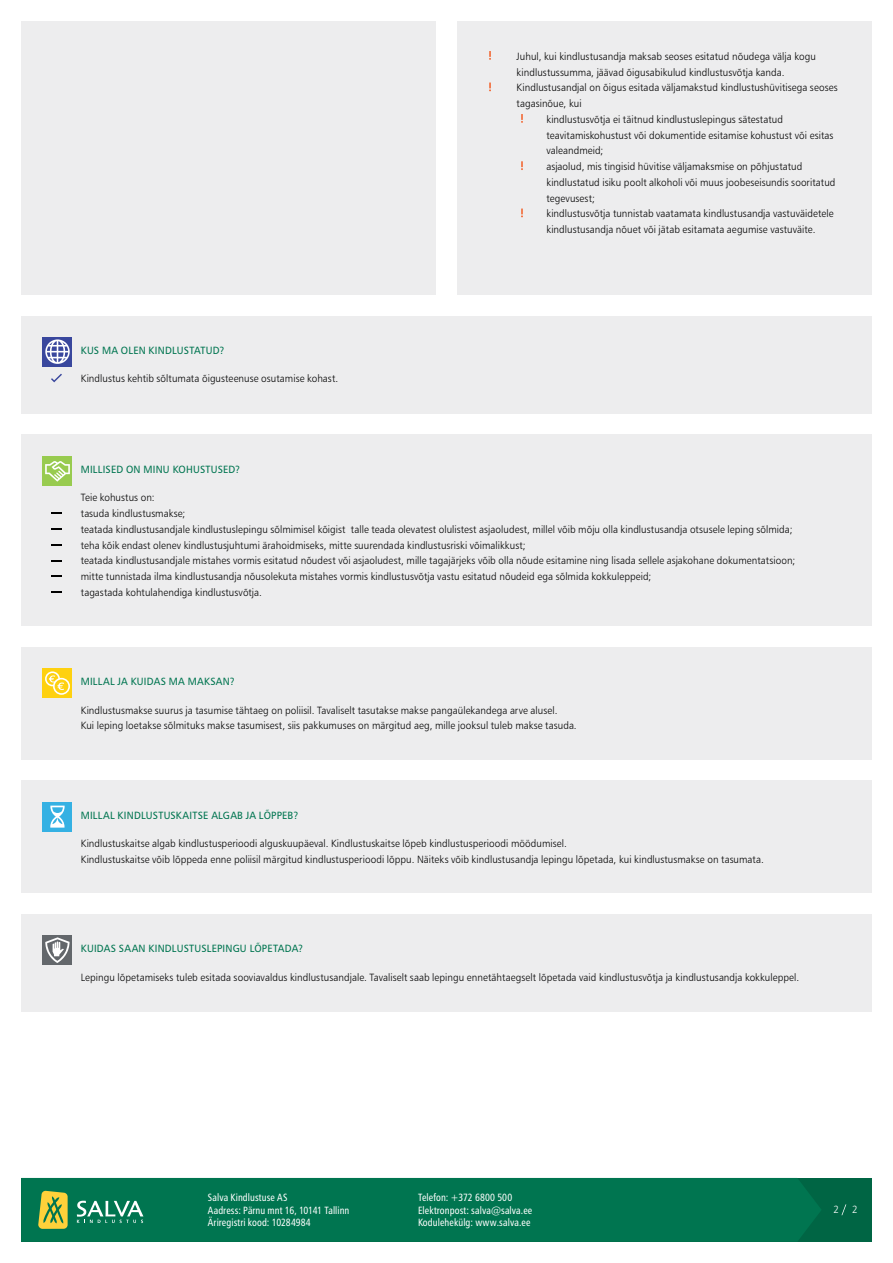
<style>
.page{position:relative;width:893px;height:1263px;background:#fff}
.page>*{position:absolute;margin:0;border:0;box-sizing:border-box;transform-origin:0 0}
.Taandreaga_tekst{font:10.5px/15.8px "Humanist 777 BT Light B";letter-spacing:.005em;color:#000;scale:.95 1}
.t1{font:10.5px/12.6px "Humanist 777 BT Roman Condensed B";letter-spacing:.01em;color:#fff;scale:.95 1}
.Alapealkiri_4{font:10.5px "Humanist 777 BT Roman B";letter-spacing:.02em;color:#007550;scale:.95 1}
.Tekst{font:10.5px "Humanist 777 BT Light B";letter-spacing:.005em;color:#000;scale:.95 1}
.Tekst-2{font:10.5px "Humanist 777 BT Light B";color:#fff;scale:.95 1}
</style>
<div class="page">
<div style="left:21px;top:1178px;width:851px;height:64px;background:#006544"></div>
<div style="left:21px;top:1178px;width:800px;height:64px;background:#007550"></div>
<svg style="left:38px;top:1191px;width:30px;height:38px"></svg>
<svg style="left:77px;top:1201px;width:66px;height:22px"></svg>
<div style="left:21px;top:435px;width:851px;height:191px;background:#ededee"></div>
<svg style="left:51px;top:528px;width:11px;height:2px"></svg>
<svg style="left:51px;top:544px;width:11px;height:2px"></svg>
<svg style="left:51px;top:591px;width:11px;height:2px"></svg>
<div style="left:21px;top:21px;width:415px;height:273px;background:#ededee"></div>
<div style="left:457px;top:21px;width:415px;height:273px;background:#ededee"></div>
<svg style="left:841px;top:1204px;width:5px;height:11px"></svg>
<svg style="left:489px;top:51px;width:2px;height:9px"></svg>
<svg style="left:489px;top:83px;width:2px;height:8px"></svg>
<svg style="left:521px;top:114px;width:2px;height:9px"></svg>
<svg style="left:521px;top:161px;width:2px;height:9px"></svg>
<svg style="left:521px;top:209px;width:2px;height:8px"></svg>
<div style="left:43px;top:456px;width:29px;height:30px;background:#98cb4f"></div>
<svg style="left:45px;top:461px;width:25px;height:21px"></svg>
<div style="left:21px;top:316px;width:851px;height:97px;background:#ededee"></div>
<svg style="left:51px;top:374px;width:11px;height:8px"></svg>
<div style="left:43px;top:337px;width:29px;height:30px;background:#39479d"></div>
<svg style="left:45px;top:339px;width:25px;height:25px"></svg>
<div style="left:21px;top:647px;width:851px;height:112px;background:#ededee"></div>
<div style="left:43px;top:668px;width:29px;height:30px;background:#fed110"></div>
<svg style="left:45px;top:671px;width:25px;height:24px"></svg>
<div style="left:21px;top:780px;width:851px;height:113px;background:#ededee"></div>
<div style="left:43px;top:802px;width:29px;height:29px;background:#35b1e3"></div>
<svg style="left:50px;top:806px;width:15px;height:22px"></svg>
<div style="left:21px;top:914px;width:851px;height:98px;background:#ededee"></div>
<div style="left:43px;top:935px;width:29px;height:30px;background:#63676b"></div>
<svg style="left:45px;top:937px;width:25px;height:26px"></svg>
<p class="Alapealkiri_4" style="left:81px;top:344px;width:153px">KUS MA OLEN KINDLUSTATUD?</p>
<p class="Tekst" style="left:81px;top:372px;width:272px">Kindlustus kehtib sõltumata õigusteenuse osutamise kohast.</p>
<p class="Taandreaga_tekst" style="left:517px;top:48px;width:316px">Juhul, kui kindlustusandja maksab seoses esitatud nõudega välja kogu kindlustussumma, jäävad õigusabikulud kindlustusvõtja kanda.</p>
<p class="Taandreaga_tekst" style="left:517px;top:80px;width:339px">Kindlustusandjal on õigus esitada väljamakstud kindlustushüvitisega seoses tagasinõue, kui</p>
<p class="Taandreaga_tekst" style="left:546px;top:111px;width:304px">kindlustusvõtja ei täitnud kindlustuslepingus sätestatud teavitamiskohustust või dokumentide esitamise kohustust või esitas valeandmeid;</p>
<p class="Taandreaga_tekst" style="left:546px;top:158px;width:306px">asjaolud, mis tingisid hüvitise väljamaksmise on põhjustatud kindlustatud isiku poolt alkoholi või muus joobeseisundis sooritatud tegevusest;</p>
<p class="Taandreaga_tekst" style="left:546px;top:206px;width:304px">kindlustusvõtja tunnistab vaatamata kindlustusandja vastuväidetele kindlustusandja nõuet või jätab esitamata aegumise vastuväite.</p>
<p class="Alapealkiri_4" style="left:81px;top:463px;width:169px">MILLISED ON MINU KOHUSTUSED?</p>
<p class="Taandreaga_tekst" style="left:81px;top:490px;width:79px">Teie kohustus on:</p>
<p class="Taandreaga_tekst" style="left:81px;top:505px;width:112px">tasuda kindlustusmakse;</p>
<p class="Taandreaga_tekst" style="left:81px;top:521px;width:751px">teatada kindlustusandjale kindlustuslepingu sõlmimisel kõigist talle teada olevatest olulistest asjaoludest, millel võib mõju olla kindlustusandja otsusele leping sõlmida;</p>
<p class="Taandreaga_tekst" style="left:81px;top:537px;width:470px">teha kõik endast olenev kindlustusjuhtumi ärahoidmiseks, mitte suurendada kindlustusriski võimalikkust;</p>
<p class="Taandreaga_tekst" style="left:81px;top:553px;width:753px">teatada kindlustusandjale mistahes vormis esitatud nõudest või asjaoludest, mille tagajärjeks võib olla nõude esitamine ning lisada sellele asjakohane dokumentatsioon;</p>
<p class="Taandreaga_tekst" style="left:81px;top:568px;width:602px">mitte tunnistada ilma kindlustusandja nõusolekuta mistahes vormis kindlustusvõtja vastu esitatud nõudeid ega sõlmida kokkuleppeid;</p>
<p class="Taandreaga_tekst" style="left:81px;top:584px;width:192px">tagastada kohtulahendiga kindlustusvõtja.</p>
<p class="Alapealkiri_4" style="left:81px;top:675px;width:164px">MILLAL JA KUIDAS MA MAKSAN?</p>
<p class="Taandreaga_tekst" style="left:81px;top:702px;width:503px">Kindlustusmakse suurus ja tasumise tähtaeg on poliisil. Tavaliselt tasutakse makse pangaülekandega arve alusel.</p>
<p class="Taandreaga_tekst" style="left:81px;top:718px;width:524px">Kui leping loetakse sõlmituks makse tasumisest, siis pakkumuses on märgitud aeg, mille jooksul tuleb makse tasuda.</p>
<p class="Alapealkiri_4" style="left:81px;top:808px;width:231px">MILLAL KINDLUSTUSKAITSE ALGAB JA LÕPPEB?</p>
<p class="Taandreaga_tekst" style="left:81px;top:835px;width:513px">Kindlustuskaitse algab kindlustusperioodi alguskuupäeval. Kindlustuskaitse lõpeb kindlustusperioodi möödumisel.</p>
<p class="Taandreaga_tekst" style="left:81px;top:851px;width:720px">Kindlustuskaitse võib lõppeda enne poliisil märgitud kindlustusperioodi lõppu. Näiteks võib kindlustusandja lepingu lõpetada, kui kindlustusmakse on tasumata.</p>
<p class="Alapealkiri_4" style="left:81px;top:942px;width:236px">KUIDAS SAAN KINDLUSTUSLEPINGU LÕPETADA?</p>
<p class="Taandreaga_tekst" style="left:81px;top:969px;width:758px">Lepingu lõpetamiseks tuleb esitada sooviavaldus kindlustusandjale. Tavaliselt saab lepingu ennetähtaegselt lõpetada vaid kindlustusvõtja ja kindlustusandja kokkuleppel.</p>
<p class="t1" style="left:208px;top:1191px;width:150px">Salva Kindlustuse AS<br>Aadress: Pärnu mnt 16, 10141 Tallinn<br>Äriregistri kood: 10284984</p>
<p class="t1" style="left:418px;top:1191px;width:122px">Telefon: +372 6800 500<br>Elektronpost: salva@salva.ee<br>Kodulehekülg: www.salva.ee</p>
<p class="Tekst-2" style="left:833px;top:1203px;width:7px">2</p>
<p class="Tekst-2" style="left:852px;top:1203px;width:7px">2</p>
</div>
